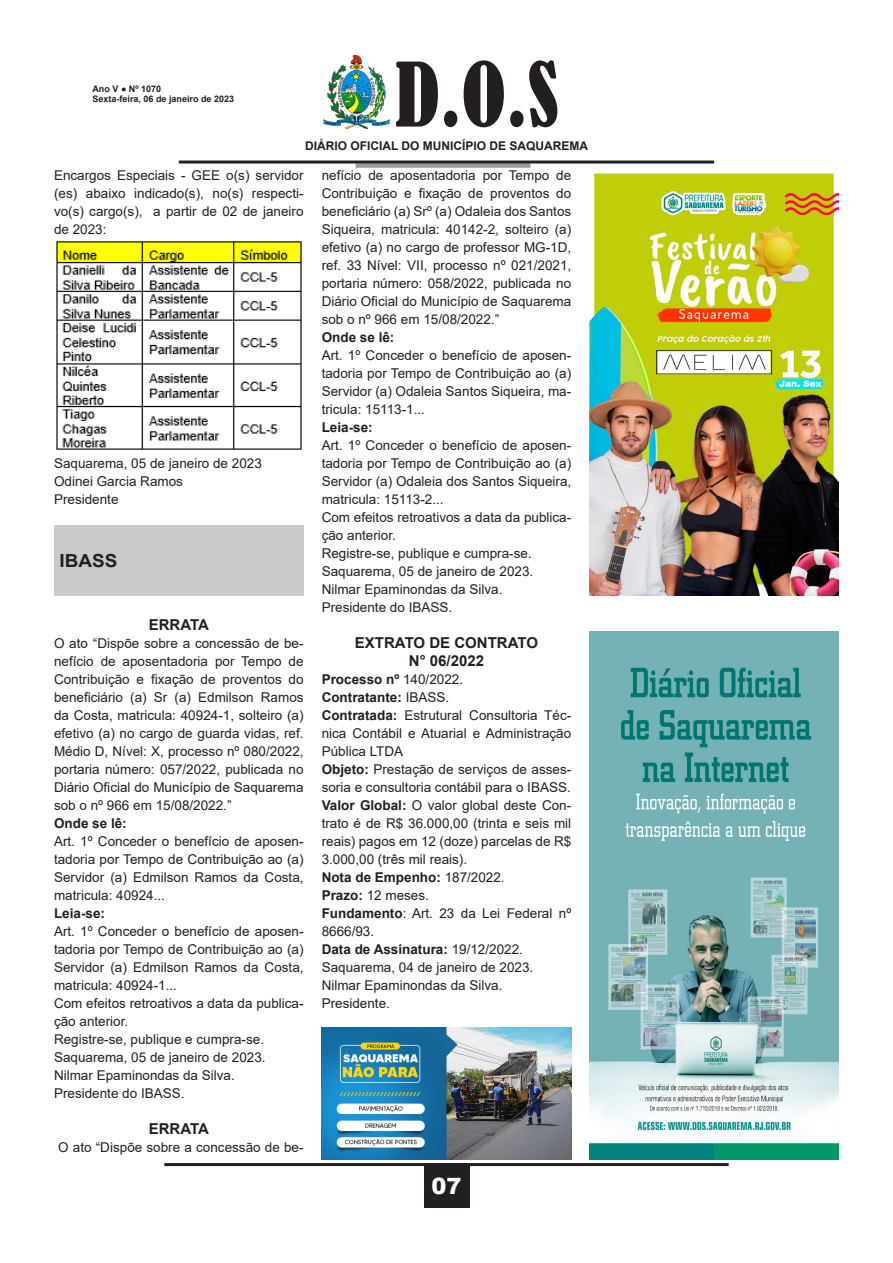
<style>
.page{position:relative;width:893px;height:1263px;background:#fff}
.page>*{position:absolute;margin:0;border:0;box-sizing:border-box;transform-origin:0 0}
.t1{font:condensed 82.5px "Bernard";color:#231f20}
.t2{font:900 22.5px "Arial";color:#fff}
.t3{font:700 18px "Arial";color:#231f20;scale:1.05 1}
.t4{font:700 15px "Arial";color:#231f20}
.t5{font:13.5px/18px "Arial";color:#231f20;text-align:justify}
.t6{font:700 13.5px "Arial";color:#231f20}
.t7{font:700 12px "Arial";color:#231f20}
.t8{font:700 9px/10.8px "Arial";color:#231f20}
.s1{font-weight:400}
.s2{font-weight:700}
</style>
<div class="page">
<hr style="left:164px;top:1163px;width:565px;height:3px;background:#231f20">
<div style="left:424px;top:1163px;width:45px;height:45px;background:#231f20"></div>
<img style="left:324px;top:55px;width:65px;height:73px">
<div style="left:356px;top:163px;width:174px;height:5px;background:#97999c"></div>
<hr style="left:179px;top:161px;width:535px;height:3px;background:#231f20">
<div style="left:54px;top:525px;width:250px;height:70px;background:#c9cacc"></div>
<img style="left:56px;top:241px;width:246px;height:209px">
<img style="left:322px;top:1027px;width:249px;height:132px">
<img style="left:589px;top:173px;width:250px;height:422px">
<img style="left:589px;top:631px;width:250px;height:528px">
<p class="t8" style="left:92px;top:83px;width:143px">Ano V ● Nº 1070<br>Sexta-feira, 06 de janeiro de 2023</p>
<h1 class="t1" style="left:395px;top:47px;width:165px">D.O.S</h1>
<p class="t7" style="left:305px;top:137px;width:285px">DIÁRIO OFICIAL DO MUNICÍPIO DE SAQUAREMA</p>
<p class="t5" style="left:54px;top:166px;width:251px">Encargos Especiais - GEE o(s) servidor (es) abaixo indicado(s), no(s) respecti&shy;vo(s) cargo(s), a partir de 02 de janeiro de 2023:</p>
<p class="t5" style="left:54px;top:454px;width:209px">Saquarema, 05 de janeiro de 2023</p>
<p class="t5" style="left:54px;top:472px;width:131px">Odinei Garcia Ramos</p>
<p class="t5" style="left:54px;top:490px;width:66px">Presidente</p>
<p class="t3" style="left:60px;top:548px;width:57px">IBASS</p>
<p class="t4" style="left:149px;top:614px;width:62px">ERRATA</p>
<p class="t5" style="left:54px;top:634px;width:251px">O ato “Dispõe sobre a concessão de be&shy;nefício de aposentadoria por Tempo de Contribuição e fixação de proventos do beneficiário (a) Sr (a) Edmilson Ramos da Costa, matricula: 40924-1, solteiro (a) efetivo (a) no cargo de guarda vidas, ref.<br>Médio D, Nível: X, processo nº 080/2022, portaria número: 057/2022, publicada no Diário Oficial do Município de Saquarema sob o nº 966 em 15/08/2022.”</p>
<p class="t6" style="left:54px;top:814px;width:74px">Onde se lê:</p>
<p class="t5" style="left:54px;top:832px;width:251px">Art. 1º Conceder o benefício de aposen&shy;tadoria por Tempo de Contribuição ao (a)<br>Servidor (a) Edmilson Ramos da Costa, matricula: 40924...</p>
<p class="t6" style="left:54px;top:904px;width:53px">Leia-se:</p>
<p class="t5" style="left:54px;top:922px;width:251px">Art. 1º Conceder o benefício de aposen&shy;tadoria por Tempo de Contribuição ao (a)<br>Servidor (a) Edmilson Ramos da Costa, matricula: 40924-1...</p>
<p class="t5" style="left:54px;top:994px;width:251px">Com efeitos retroativos a data da publica&shy;ção anterior.</p>
<p class="t5" style="left:54px;top:1030px;width:212px">Registre-se, publique e cumpra-se.</p>
<p class="t5" style="left:54px;top:1048px;width:213px">Saquarema, 05 de janeiro de 2023.</p>
<p class="t5" style="left:54px;top:1066px;width:182px">Nilmar Epaminondas da Silva.</p>
<p class="t5" style="left:54px;top:1084px;width:132px">Presidente do IBASS.</p>
<p class="t4" style="left:149px;top:1118px;width:62px">ERRATA</p>
<p class="t5" style="left:58px;top:1138px;width:247px">O ato “Dispõe sobre a concessão de be-</p>
<p class="t5" style="left:322px;top:166px;width:251px">nefício de aposentadoria por Tempo de Contribuição e fixação de proventos do beneficiário (a) Srº (a) Odaleia dos Santos Siqueira, matricula: 40142-2, solteiro (a) efetivo (a) no cargo de professor MG-1D, ref. 33 Nível: VII, processo nº 021/2021, portaria número: 058/2022, publicada no Diário Oficial do Município de Saquarema sob o nº 966 em 15/08/2022.”</p>
<p class="t6" style="left:322px;top:328px;width:74px">Onde se lê:</p>
<p class="t5" style="left:322px;top:346px;width:251px">Art. 1º Conceder o benefício de aposen&shy;tadoria por Tempo de Contribuição ao (a)<br>Servidor (a) Odaleia Santos Siqueira, ma&shy;tricula: 15113-1...</p>
<p class="t6" style="left:322px;top:418px;width:53px">Leia-se:</p>
<p class="t5" style="left:322px;top:436px;width:251px">Art. 1º Conceder o benefício de aposen&shy;tadoria por Tempo de Contribuição ao (a)<br>Servidor (a) Odaleia dos Santos Siqueira, matricula: 15113-2...</p>
<p class="t5" style="left:322px;top:508px;width:251px">Com efeitos retroativos a data da publica&shy;ção anterior.</p>
<p class="t5" style="left:322px;top:544px;width:212px">Registre-se, publique e cumpra-se.</p>
<p class="t5" style="left:322px;top:562px;width:213px">Saquarema, 05 de janeiro de 2023.</p>
<p class="t5" style="left:322px;top:580px;width:182px">Nilmar Epaminondas da Silva.</p>
<p class="t5" style="left:322px;top:598px;width:132px">Presidente do IBASS.</p>
<p class="t4" style="left:355px;top:632px;width:185px">EXTRATO DE CONTRATO</p>
<p class="t4" style="left:409px;top:650px;width:77px">N° 06/2022</p>
<p class="t6" style="left:322px;top:670px;width:143px">Processo nº <span class="s1">140/2022.</span></p>
<p class="t6" style="left:322px;top:688px;width:129px">Contratante: <span class="s1">IBASS.</span></p>
<p class="t5" style="left:322px;top:706px;width:251px"><span class="s2">Contratada:</span> Estrutural Consultoria Téc&shy;nica Contábil e Atuarial e Administração Pública LTDA</p>
<p class="t5" style="left:322px;top:760px;width:251px"><span class="s2">Objeto:</span> Prestação de serviços de asses&shy;soria e consultoria contábil para o IBASS.</p>
<p class="t5" style="left:322px;top:796px;width:251px"><span class="s2">Valor Global:</span> O valor global deste Con&shy;trato é de R$ 36.000,00 (trinta e seis mil reais) pagos em 12 (doze) parcelas de R$ 3.000,00 (três mil reais).</p>
<p class="t6" style="left:322px;top:868px;width:185px">Nota de Empenho: <span class="s1">187/2022.</span></p>
<p class="t5" style="left:322px;top:886px;width:109px"><span class="s2">Prazo:</span> 12 meses.</p>
<p class="t5" style="left:322px;top:904px;width:251px"><span class="s2">Fundamento</span>: Art. 23 da Lei Federal nº<br>8666/93.</p>
<p class="t6" style="left:322px;top:940px;width:203px">Data de Assinatura: <span class="s1">19/12/2022.</span></p>
<p class="t5" style="left:322px;top:958px;width:213px">Saquarema, 04 de janeiro de 2023.</p>
<p class="t5" style="left:322px;top:976px;width:182px">Nilmar Epaminondas da Silva.</p>
<p class="t5" style="left:322px;top:994px;width:70px">Presidente.</p>
<h2 class="t2" style="left:431px;top:1170px;width:32px">07</h2>
</div>
